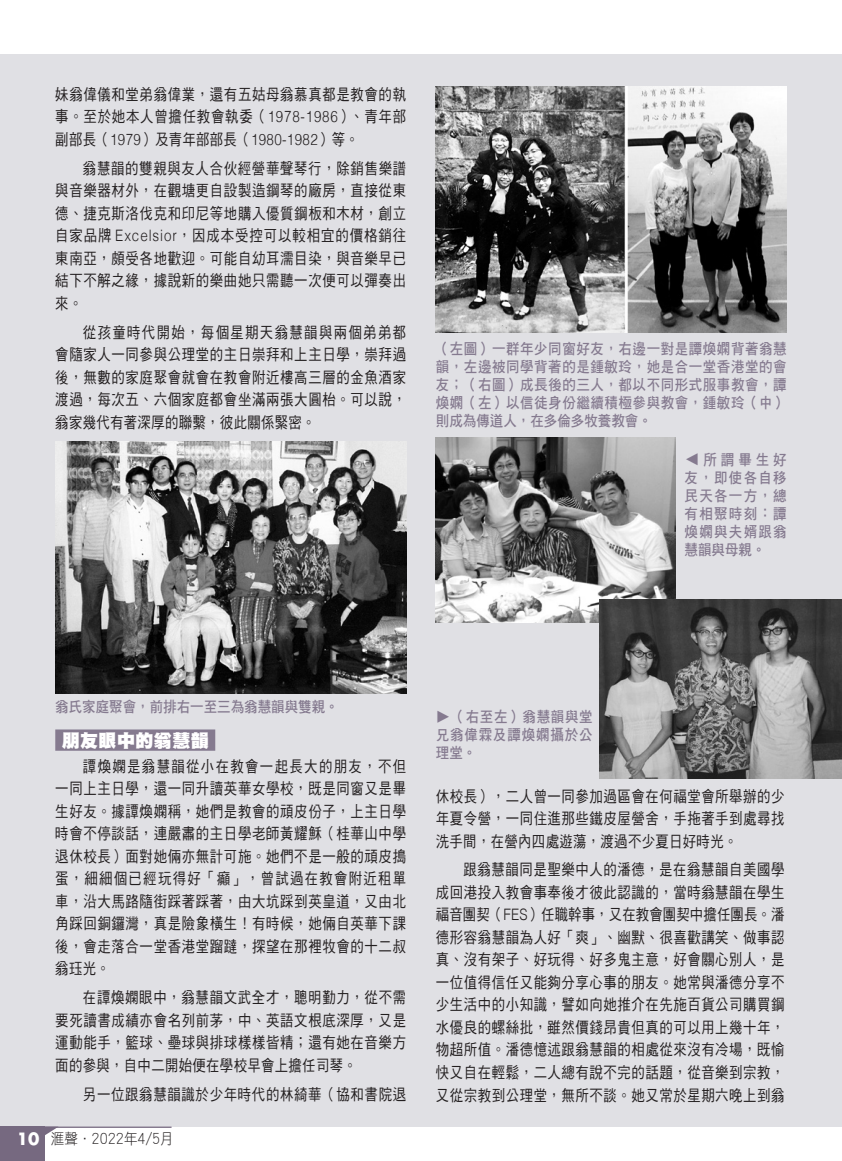
<style>
.page{position:relative;width:842px;height:1161px;background:#fff}
.page>*{position:absolute;margin:0;border:0;box-sizing:border-box;transform-origin:0 0}
.P4_subheading{font:18px "DF Hei HK W12";letter-spacing:.025em;color:#fff}
.body_txt_10_15{font:15.75px/22.5px "DF Hei HK W5";letter-spacing:.05em;color:#231f20;text-align:justify;scale:.85 1}
.t1{font:15px/18px "DF Hei HK W7";letter-spacing:.04em;color:#857a8f;text-align:justify;scale:.9 1}
.t2{font:15px "DF Hei HK W7";color:#857a8f;scale:.9 1}
.t3{font:15px "DF Hei HK W3";color:#231f20;scale:.9 1}
.s1{font-family:"Helvetica";font-weight:300}
.s2{font-family:"Futura";font-weight:700;font-size:16.5px;color:#fff}
</style>
<div class="page">
<div style="left:0;top:54px;width:842px;height:1074px;background:#e0e0e4"></div>
<svg style="left:0;top:1126px;width:842px;height:35px"></svg>
<hr style="left:25px;top:1126px;width:147px;height:2px;background:#766980">
<img style="left:436px;top:437px;width:239px;height:185px">
<img style="left:436px;top:86px;width:351px;height:247px">
<img style="left:55px;top:441px;width:351px;height:252px">
<div style="left:55px;top:729px;width:160px;height:22px;background:#857a8f"></div>
<img style="left:600px;top:600px;width:242px;height:178px">
<p class="body_txt_10_15" style="left:55px;top:83px;width:414px">妹翁偉儀和堂弟翁偉業，還有五姑母翁慕真都是教會的執事。至於她本人曾擔任教會執委（<span class="s1">1978-1986</span>）、青年部副部長（<span class="s1">1979</span>）及青年部部長（<span class="s1">1980-1982</span>）等。</p>
<p class="body_txt_10_15" style="left:55px;top:157px;width:414px;text-indent:28px">翁慧韻的雙親與友人合伙經營華聲琴行，除銷售樂譜與音樂器材外，在觀塘更自設製造鋼琴的廠房，直接從東德、捷克斯洛伐克和印尼等地購入優質鋼板和木材，創立自家品牌 <span class="s1">Excelsior</span>，因成本受控可以較相宜的價格銷往東南亞，頗受各地歡迎。可能自幼耳濡目染，與音樂早已結下不解之緣，據說新的樂曲她只需聽一次便可以彈奏出來。</p>
<p class="body_txt_10_15" style="left:55px;top:320px;width:414px;text-indent:28px">從孩童時代開始，每個星期天翁慧韻與兩個弟弟都會隨家人一同參與公理堂的主日崇拜和上主日學，崇拜過後，無數的家庭聚會就會在教會附近樓高三層的金魚酒家渡過，每次五、六個家庭都會坐滿兩張大圓枱。可以說，翁家幾代有著深厚的聯繫，彼此關係緊密。</p>
<p class="t1" style="left:436px;top:340px;width:391px">（左圖）一群年少同窗好友，右邊一對是譚煥嫻背著翁慧韻，左邊被同學背著的是鍾敏玲，她是合一堂香港堂的會友；（右圖）成長後的三人，都以不同形式服事教會，譚煥嫻（左）以信徒身份繼續積極參與教會，鍾敏玲（中）則成為傳道人，在多倫多牧養教會。</p>
<p class="t1" style="left:685px;top:450px;width:115px;text-indent:19px">所謂畢生好友，即使各自移民天各一方，總有相聚時刻：譚煥嫻與夫婿跟翁慧韻與母親。</p>
<p class="t1" style="left:683px;top:466px;width:16px;rotate:-90deg">▲</p>
<p class="t2" style="left:55px;top:698px;width:317px">翁氏家庭聚會，前排右一至三為翁慧韻與雙親。</p>
<p class="P4_subheading" style="left:62px;top:731px;width:149px">朋友眼中的翁慧韻</p>
<p class="body_txt_10_15" style="left:55px;top:755px;width:414px;text-indent:28px">譚煥嫻是翁慧韻從小在教會一起長大的朋友，不但一同上主日學，還一同升讀英華女學校，既是同窗又是畢生好友。據譚煥嫻稱，她們是教會的頑皮份子，上主日學時會不停談話，連嚴肅的主日學老師黃耀穌（桂華山中學退休校長）面對她倆亦無計可施。她們不是一般的頑皮搗蛋，細細個已經玩得好「癲」，曾試過在教會附近租單車，沿大馬路隨街踩著踩著，由大坑踩到英皇道，又由北角踩回銅鑼灣，真是險象橫生！有時候，她倆自英華下課後，會走落合一堂香港堂蹓躂，探望在那裡牧會的十二叔翁珏光。</p>
<p class="body_txt_10_15" style="left:55px;top:986px;width:414px;text-indent:28px">在譚煥嫻眼中，翁慧韻文武全才，聰明勤力，從不需要死讀書成績亦會名列前茅，中、英語文根底深厚，又是運動能手，籃球、壘球與排球樣樣皆精；還有她在音樂方面的參與，自中二開始便在學校早會上擔任司琴。</p>
<p class="body_txt_10_15" style="left:83px;top:1082px;width:382px">另一位跟翁慧韻識於少年時代的林綺華（協和書院退</p>
<p class="t3" style="left:17px;top:1131px;width:176px"><span class="s2">10</span> 滙聲．2022年4/5月</p>
<p class="t1" style="left:436px;top:707px;width:176px;text-indent:16px">（右至左）翁慧韻與堂兄翁偉霖及譚煥嫻攝於公理堂。</p>
<p class="t1" style="left:453px;top:710px;width:16px;rotate:90deg">▲</p>
<p class="body_txt_10_15" style="left:436px;top:784px;width:412px">休校長），二人曾一同參加過區會在何福堂會所舉辦的少年夏令營，一同住進那些鐵皮屋營舍，手拖著手到處尋找洗手間，在營內四處遊蕩，渡過不少夏日好時光。</p>
<p class="body_txt_10_15" style="left:436px;top:858px;width:412px;text-indent:28px">跟翁慧韻同是聖樂中人的潘德，是在翁慧韻自美國學成回港投入教會事奉後才彼此認識的，當時翁慧韻在學生福音團契（<span class="s1">FES</span>）任職幹事，又在教會團契中擔任團長。潘德形容翁慧韻為人好「爽」、幽默、很喜歡講笑、做事認真、沒有架子、好玩得、好多鬼主意，好會關心別人，是一位值得信任又能夠分享心事的朋友。她常與潘德分享不少生活中的小知識，譬如向她推介在先施百貨公司購買鋼水優良的螺絲批，雖然價錢昂貴但真的可以用上幾十年，物超所值。潘德憶述跟翁慧韻的相處從來沒有冷場，既愉快又自在輕鬆，二人總有說不完的話題，從音樂到宗教，又從宗教到公理堂，無所不談。她又常於星期六晚上到翁</p>
</div>
